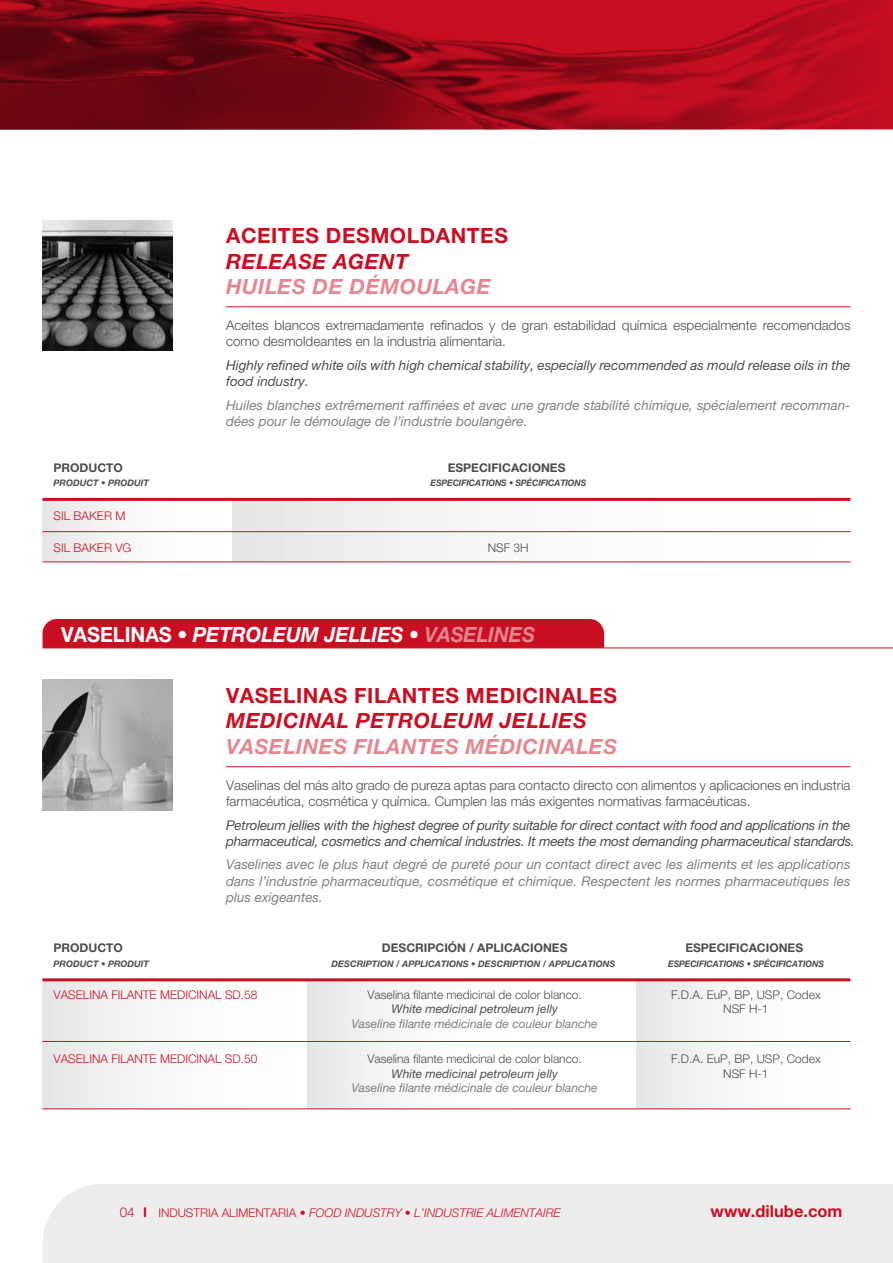
<style>
.page{position:relative;width:893px;height:1263px;background:#fff}
.page>*{position:absolute;margin:0;border:0;box-sizing:border-box;transform-origin:0 0}
.t1{font:700 21px "Helvetica Neue LT Std";letter-spacing:.025em;color:#cb0f22}
.t2{font:italic 700 21px "Helvetica Neue LT Std";letter-spacing:.025em;color:rgb(203 15 34/.5)}
.t3{font:italic 700 21px "Helvetica Neue LT Std";letter-spacing:.025em;color:#cb0f22}
.t4{font:italic 700 21px "Helvetica Neue LT Std";color:#fff;scale:.95 1}
.t5{font:700 16.5px "Helvetica Neue LT Std";color:#cb0f22}
.t6{font:italic 13.5px/16.2px "Helvetica Neue LT Std";color:#808080;text-align:justify}
.t7{font:300 13.5px/16.2px "Helvetica Neue LT Std";color:#4d4d4d}
.t8{font:italic 13.5px/16.2px "Helvetica Neue LT Std";letter-spacing:-.015em;color:#4d4d4d}
.t9{font:300 12px "Helvetica Neue LT Std";color:#4d4d4d}
.t10{font:italic 12px "Helvetica Neue LT Std";color:#808080}
.t11{font:300 12px "Helvetica Neue LT Std";color:#cb0f22}
.t12{font:700 12px "Helvetica Neue LT Std";color:#4d4d4d}
.t13{font:italic 300 12px "Helvetica Neue LT Std";color:#cb0f22}
.t14{font:italic 12px "Helvetica Neue LT Std";color:#4d4d4d}
.t15{font:italic 700 9px "Helvetica Neue LT Std";color:#4d4d4d}
.t16{font:italic 700 9px "Helvetica Neue LT Std";color:#4d4d4d;scale:.95 1}
.s1{font-style:normal}
.s2{color:rgb(255 255 255/.5)}
.s3{font-style:normal;font-size:13.5px}
.s4{font-weight:700;font-style:normal;font-size:13.5px}
</style>
<div class="page">
<div style="left:42px;top:619px;width:562px;height:29px;background:#cb0f22"></div>
<hr style="left:43px;top:647px;width:850px;height:1px;background:#cb0f22">
<div style="left:43px;top:980px;width:265px;height:129px;background:linear-gradient(to right,#e9e9e9,#fff)"></div>
<div style="left:307px;top:980px;width:329px;height:129px;background:linear-gradient(to right,#ededed,#fff)"></div>
<div style="left:636px;top:980px;width:214px;height:129px;background:linear-gradient(to right,#e9e9e9,#fff)"></div>
<hr style="left:43px;top:978px;width:807px;height:3px;background:#cb0f22">
<hr style="left:43px;top:1041px;width:807px;height:1px;background:#cb0f22">
<hr style="left:43px;top:1108px;width:807px;height:1px;background:#cb0f22">
<hr style="left:226px;top:766px;width:624px;height:1px;background:#cb0f22">
<img style="left:43px;top:680px;width:130px;height:130px">
<div style="left:43px;top:499px;width:189px;height:63px;background:linear-gradient(to right,#e9e9e9,#fff)"></div>
<div style="left:232px;top:499px;width:618px;height:63px;background:linear-gradient(to right,#e9e9e9,#fff)"></div>
<hr style="left:43px;top:498px;width:807px;height:3px;background:#cb0f22">
<hr style="left:43px;top:531px;width:807px;height:1px;background:#cb0f22">
<hr style="left:226px;top:306px;width:624px;height:1px;background:#cb0f22">
<img style="left:43px;top:220px;width:130px;height:130px">
<svg style="left:0;top:0;width:893px;height:130px;background:#980b19"></svg>
<div style="left:43px;top:1184px;width:850px;height:79px;background:#ededed"></div>
<hr style="left:43px;top:561px;width:807px;height:1px;background:#cb0f22">
<h1 class="t1" style="left:226px;top:223px;width:283px">ACEITES DESMOLDANTES</h1>
<h1 class="t3" style="left:226px;top:248px;width:184px">RELEASE AGENT</h1>
<h1 class="t2" style="left:226px;top:273px;width:266px">HUILES DE DÉMOULAGE</h1>
<p class="t7" style="left:226px;top:317px;width:626px">Aceites blancos extremadamente refinados y de gran estabilidad química especialmente recomendados como desmoldeantes en la industria alimentaria.</p>
<p class="t8" style="left:226px;top:356px;width:626px">Highly refined white oils with high chemical stability, especially recommended as mould release oils in the food industry.</p>
<p class="t6" style="left:226px;top:396px;width:626px">Huiles blanches extrêmement raffinées et avec une grande stabilité chimique, spécialement recomman&shy;dées pour le démoulage de l’industrie boulangère.</p>
<p class="t12" style="left:54px;top:460px;width:71px">PRODUCTO</p>
<p class="t12" style="left:448px;top:460px;width:119px">ESPECIFICACIONES</p>
<p class="t15" style="left:54px;top:477px;width:97px">PRODUCT • PRODUIT</p>
<p class="t16" style="left:430px;top:477px;width:166px">ESPECIFICATIONS • SPÉCIFICATIONS</p>
<p class="t11" style="left:54px;top:508px;width:73px">SIL BAKER M</p>
<p class="t11" style="left:54px;top:540px;width:79px">SIL BAKER VG</p>
<p class="t9" style="left:488px;top:540px;width:42px">NSF 3H</p>
<h1 class="t4" style="left:61px;top:621px;width:500px"><span class="s1">VASELINAS •</span> PETROLEUM JELLIES <span class="s1">•</span> <span class="s2">VASELINES</span></h1>
<h1 class="t1" style="left:226px;top:683px;width:392px">VASELINAS FILANTES MEDICINALES</h1>
<h1 class="t3" style="left:226px;top:708px;width:362px">MEDICINAL PETROLEUM JELLIES</h1>
<h1 class="t2" style="left:226px;top:733px;width:392px">VASELINES FILANTES MÉDICINALES</h1>
<p class="t7" style="left:226px;top:776px;width:626px">Vaselinas del más alto grado de pureza aptas para contacto directo con alimentos y aplicaciones en industria farmacéutica, cosmética y química. Cumplen las más exigentes normativas farmacéuticas.</p>
<p class="t8" style="left:226px;top:816px;width:630px">Petroleum jellies with the highest degree of purity suitable for direct contact with food and applications in the pharmaceutical, cosmetics and chemical industries. It meets the most demanding pharmaceutical standards.</p>
<p class="t6" style="left:226px;top:856px;width:626px">Vaselines avec le plus haut degré de pureté pour un contact direct avec les aliments et les applications dans l’industrie pharmaceutique, cosmétique et chimique. Respectent les normes pharmaceutiques les plus exigeantes.</p>
<p class="t12" style="left:54px;top:940px;width:71px">PRODUCTO</p>
<p class="t12" style="left:382px;top:940px;width:187px">DESCRIPCIÓN / APLICACIONES</p>
<p class="t12" style="left:685px;top:940px;width:119px">ESPECIFICACIONES</p>
<p class="t15" style="left:54px;top:958px;width:97px">PRODUCT • PRODUIT</p>
<p class="t15" style="left:331px;top:958px;width:285px">DESCRIPTION / APPLICATIONS • DESCRIPTION / APPLICATIONS</p>
<p class="t16" style="left:668px;top:958px;width:166px">ESPECIFICATIONS • SPÉCIFICATIONS</p>
<p class="t11" style="left:54px;top:987px;width:205px">VASELINA FILANTE MEDICINAL SD.58</p>
<p class="t9" style="left:367px;top:987px;width:216px">Vaselina filante medicinal de color blanco.</p>
<p class="t9" style="left:671px;top:987px;width:151px">F.D.A. EuP, BP, USP, Codex</p>
<p class="t14" style="left:392px;top:1002px;width:168px">White medicinal petroleum jelly</p>
<p class="t9" style="left:723px;top:1002px;width:47px">NSF H-1</p>
<p class="t10" style="left:352px;top:1016px;width:248px">Vaseline filante médicinale de couleur blanche</p>
<p class="t11" style="left:54px;top:1052px;width:205px">VASELINA FILANTE MEDICINAL SD.50</p>
<p class="t9" style="left:367px;top:1052px;width:216px">Vaselina filante medicinal de color blanco.</p>
<p class="t9" style="left:671px;top:1052px;width:151px">F.D.A. EuP, BP, USP, Codex</p>
<p class="t14" style="left:392px;top:1066px;width:168px">White medicinal petroleum jelly</p>
<p class="t9" style="left:723px;top:1066px;width:47px">NSF H-1</p>
<p class="t10" style="left:352px;top:1080px;width:248px">Vaseline filante médicinale de couleur blanche</p>
<p class="t13" style="left:120px;top:1206px;width:442px"><span class="s3">04</span> <span class="s4">I</span> <span class="s1">INDUSTRIA ALIMENTARIA</span> • FOOD INDUSTRY • L’INDUSTRIE ALIMENTAIRE</p>
<p class="t5" style="left:711px;top:1201px;width:133px">www.dilube.com</p>
</div>
